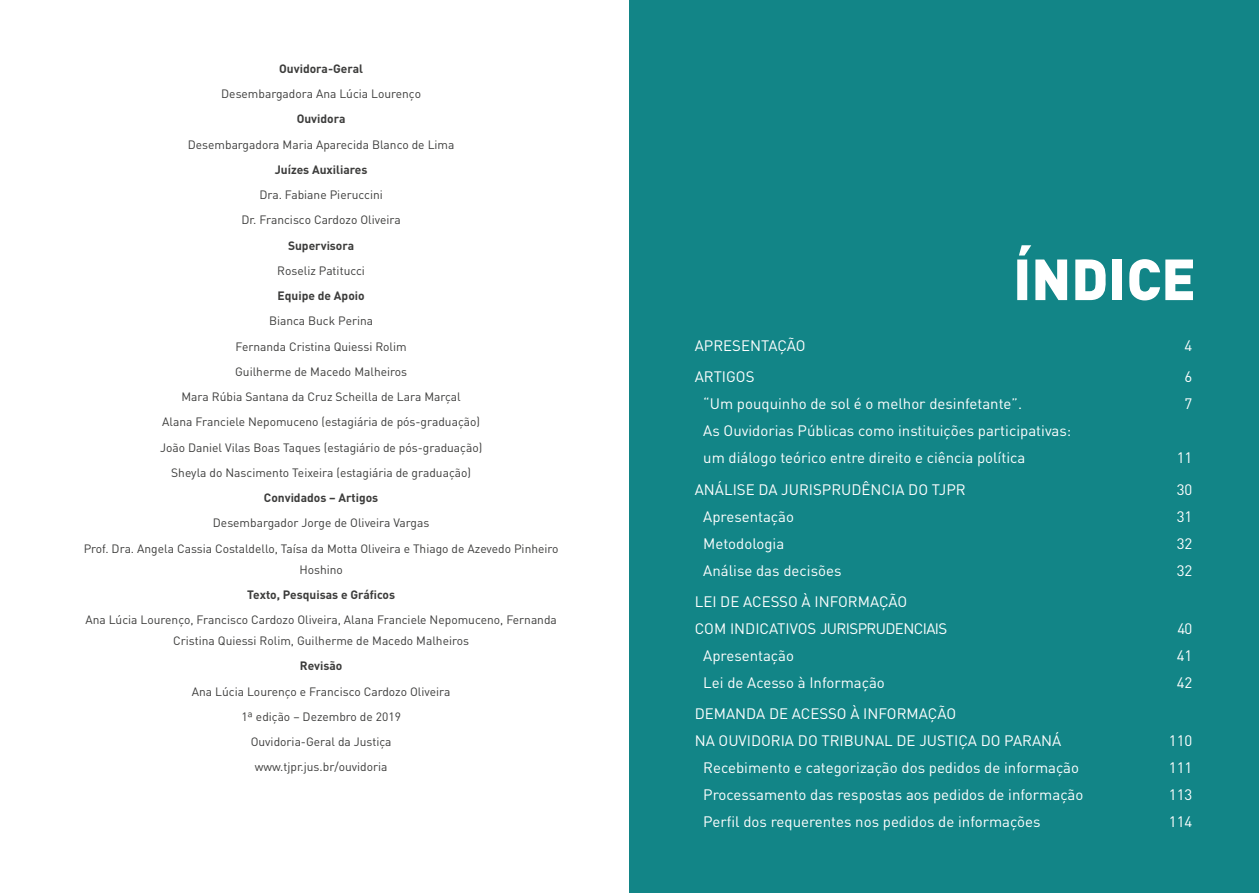
<style>
.page{position:relative;width:1259px;height:893px;background:#fff}
.page>*{position:absolute;margin:0;border:0;box-sizing:border-box;transform-origin:0 0}
.t1{font:900 57px "DIN Pro";color:#fff}
.t2{font:15px/27px "DIN Pro";color:#fff}
.t3{font:12px/25.2px "DIN Pro";color:#3c3c3b;text-align:center}
.t4{font:700 12px "DIN Pro";color:#3c3c3b}
</style>
<div class="page">
<div style="left:629px;top:0;width:630px;height:893px;background:#128587"></div>
<p class="t4" style="left:279px;top:60px;width:85px">Ouvidora-Geral</p>
<p class="t3" style="left:221px;top:81px;width:201px">Desembargadora Ana Lúcia Lourenço</p>
<p class="t4" style="left:297px;top:111px;width:50px">Ouvidora</p>
<p class="t3" style="left:188px;top:131px;width:268px">Desembargadora Maria Aparecida Blanco de Lima</p>
<p class="t4" style="left:275px;top:161px;width:94px">Juízes Auxiliares</p>
<p class="t3" style="left:242px;top:182px;width:161px">Dra. Fabiane Pieruccini<br>Dr. Francisco Cardozo Oliveira</p>
<p class="t4" style="left:288px;top:237px;width:68px">Supervisora</p>
<p class="t3" style="left:277px;top:258px;width:89px">Roseliz Patitucci</p>
<p class="t4" style="left:278px;top:288px;width:89px">Equipe de Apoio</p>
<p class="t3" style="left:160px;top:308px;width:324px">Bianca Buck Perina<br>Fernanda Cristina Quiessi Rolim<br>Guilherme de Macedo Malheiros<br>Mara Rúbia Santana da Cruz Scheilla de Lara Marçal<br>Alana Franciele Nepomuceno (estagiária de pós-graduação)<br>João Daniel Vilas Boas Taques (estagiário de pós-graduação)<br>Sheyla do Nascimento Teixeira (estagiária de graduação)</p>
<p class="t4" style="left:264px;top:490px;width:116px">Convidados – Artigos</p>
<p class="t3" style="left:84px;top:510px;width:476px">Desembargador Jorge de Oliveira Vargas<br>Prof. Dra. Angela Cassia Costaldello, Taísa da Motta Oliveira e Thiago de Azevedo Pinheiro</p>
<p class="t3" style="left:299px;top:556px;width:45px">Hoshino</p>
<p class="t4" style="left:247px;top:586px;width:149px">Texto, Pesquisas e Gráficos</p>
<p class="t3" style="left:85px;top:609px;width:473px;line-height:21px">Ana Lúcia Lourenço, Francisco Cardozo Oliveira, Alana Franciele Nepomuceno, Fernanda<br>Cristina Quiessi Rolim, Guilherme de Macedo Malheiros</p>
<p class="t4" style="left:300px;top:658px;width:44px">Revisão</p>
<p class="t3" style="left:192px;top:678px;width:260px">Ana Lúcia Lourenço e Francisco Cardozo Oliveira 1ª edição – Dezembro de 2019<br>Ouvidoria-Geral da Justiça www.tjpr.jus.br/ouvidoria</p>
<h1 class="t1" style="left:1013px;top:241px;width:184px">ÍNDICE</h1>
<p class="t2" style="left:695px;top:331px;width:112px">APRESENTAÇÃO</p>
<p class="t2" style="left:1184px;top:331px;width:9px">4</p>
<p class="t2" style="left:695px;top:363px;width:61px">ARTIGOS</p>
<p class="t2" style="left:1184px;top:363px;width:9px">6</p>
<p class="t2" style="left:703px;top:390px;width:320px">“Um pouquinho de sol é o melhor desinfetante”.</p>
<p class="t2" style="left:1184px;top:390px;width:9px">7</p>
<p class="t2" style="left:703px;top:417px;width:369px">As Ouvidorias Públicas como instituições participativas: um diálogo teórico entre direito e ciência política</p>
<p class="t2" style="left:1176px;top:444px;width:17px">11</p>
<p class="t2" style="left:695px;top:475px;width:272px">ANÁLISE DA JURISPRUDÊNCIA DO TJPR</p>
<p class="t2" style="left:1176px;top:475px;width:17px">30</p>
<p class="t2" style="left:703px;top:502px;width:92px">Apresentação</p>
<p class="t2" style="left:1176px;top:502px;width:17px">31</p>
<p class="t2" style="left:703px;top:529px;width:83px">Metodologia</p>
<p class="t2" style="left:1176px;top:529px;width:17px">32</p>
<p class="t2" style="left:703px;top:556px;width:140px">Análise das decisões</p>
<p class="t2" style="left:1176px;top:556px;width:17px">32</p>
<p class="t2" style="left:695px;top:587px;width:254px">LEI DE ACESSO À INFORMAÇÃO<br>COM INDICATIVOS JURISPRUDENCIAIS</p>
<p class="t2" style="left:1177px;top:614px;width:17px">40</p>
<p class="t2" style="left:703px;top:641px;width:92px">Apresentação</p>
<p class="t2" style="left:1176px;top:641px;width:17px">41</p>
<p class="t2" style="left:703px;top:668px;width:183px">Lei de Acesso à Informação</p>
<p class="t2" style="left:1176px;top:668px;width:17px">42</p>
<p class="t2" style="left:695px;top:699px;width:368px">DEMANDA DE ACESSO À INFORMAÇÃO<br>NA OUVIDORIA DO TRIBUNAL DE JUSTIÇA DO PARANÁ</p>
<p class="t2" style="left:1169px;top:726px;width:25px">110</p>
<p class="t2" style="left:703px;top:753px;width:377px">Recebimento e categorização dos pedidos de informação</p>
<p class="t2" style="left:1169px;top:753px;width:25px">111</p>
<p class="t2" style="left:703px;top:780px;width:381px">Processamento das respostas aos pedidos de informação</p>
<p class="t2" style="left:1169px;top:780px;width:25px">113</p>
<p class="t2" style="left:703px;top:807px;width:339px">Perfil dos requerentes nos pedidos de informações</p>
<p class="t2" style="left:1169px;top:807px;width:25px">114</p>
</div>
